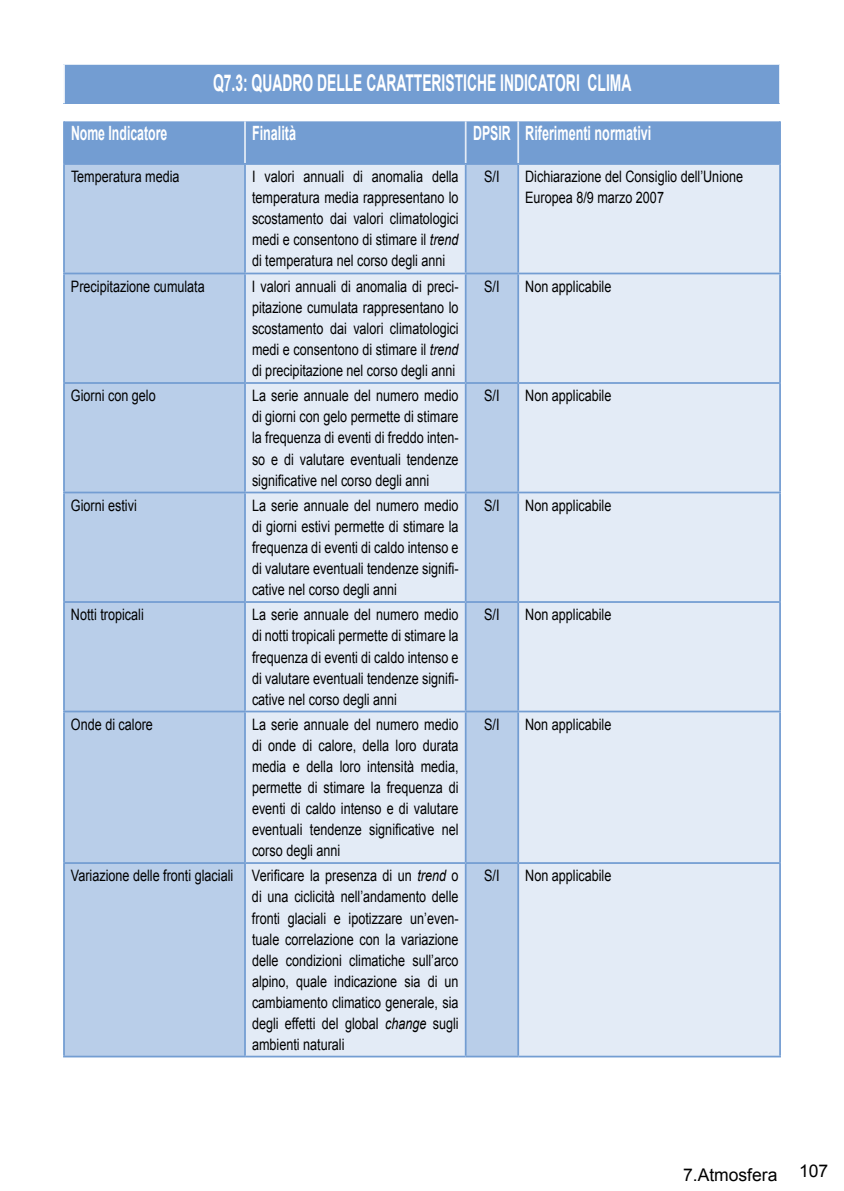
<style>
.page{position:relative;width:844px;height:1191px;background:#fff}
.page>*{position:absolute;margin:0;border:0;box-sizing:border-box;transform-origin:0 0}
.t1{font:700 23.1px "Arial";color:#fff;scale:.6 1}
.t2{font:700 19.6px "Arial";color:#fff;scale:.62 1}
.t3{font:700 19.6px "Arial";color:#fff;scale:.64 1}
.t4{font:17.5px "Arial";color:#000}
.t5{font:15.75px/21px "Arial";color:#000;text-align:justify;scale:.8 1}
.s1{font-style:italic}
</style>
<div class="page">
<div style="left:65px;top:121px;width:714px;height:42px;background:#739dd2"></div>
<div style="left:65px;top:165px;width:179px;height:890px;background:#b9cee9"></div>
<svg style="left:246px;top:165px;width:533px;height:890px;background:#dee7f4"></svg>
<hr style="left:244px;top:121px;width:2px;height:42px;background:#e3ebf6">
<hr style="left:464px;top:121px;width:2px;height:42px;background:#e3ebf6">
<hr style="left:517px;top:121px;width:2px;height:42px;background:#e3ebf6">
<hr style="left:63px;top:121px;width:2px;height:42px;background:#739dd2">
<hr style="left:779px;top:121px;width:1px;height:42px;background:#739dd2">
<hr style="left:63px;top:163px;width:182px;height:2px;background:#739dd2">
<hr style="left:245px;top:163px;width:220px;height:2px;background:#739dd2">
<hr style="left:465px;top:163px;width:53px;height:2px;background:#739dd2">
<hr style="left:518px;top:163px;width:262px;height:2px;background:#739dd2">
<hr style="left:63px;top:165px;width:2px;height:108px;background:#739dd2">
<hr style="left:244px;top:165px;width:2px;height:108px;background:#739dd2">
<hr style="left:63px;top:273px;width:183px;height:1px;background:#739dd2">
<hr style="left:63px;top:274px;width:2px;height:108px;background:#739dd2">
<hr style="left:244px;top:274px;width:2px;height:108px;background:#739dd2">
<hr style="left:63px;top:382px;width:183px;height:2px;background:#739dd2">
<hr style="left:63px;top:384px;width:2px;height:107px;background:#739dd2">
<hr style="left:244px;top:384px;width:2px;height:107px;background:#739dd2">
<hr style="left:63px;top:491px;width:183px;height:2px;background:#739dd2">
<hr style="left:63px;top:493px;width:2px;height:108px;background:#739dd2">
<hr style="left:244px;top:493px;width:2px;height:108px;background:#739dd2">
<hr style="left:63px;top:601px;width:183px;height:2px;background:#739dd2">
<hr style="left:63px;top:603px;width:2px;height:107px;background:#739dd2">
<hr style="left:244px;top:603px;width:2px;height:107px;background:#739dd2">
<hr style="left:63px;top:710px;width:183px;height:2px;background:#739dd2">
<hr style="left:63px;top:712px;width:2px;height:150px;background:#739dd2">
<hr style="left:244px;top:712px;width:2px;height:150px;background:#739dd2">
<hr style="left:63px;top:862px;width:183px;height:2px;background:#739dd2">
<hr style="left:63px;top:864px;width:2px;height:191px;background:#739dd2">
<hr style="left:244px;top:864px;width:2px;height:191px;background:#739dd2">
<hr style="left:63px;top:1055px;width:183px;height:2px;background:#739dd2">
<hr style="left:464px;top:165px;width:2px;height:108px;background:#739dd2">
<hr style="left:517px;top:165px;width:2px;height:108px;background:#739dd2">
<hr style="left:779px;top:165px;width:1px;height:108px;background:#739dd2">
<hr style="left:246px;top:273px;width:219px;height:1px;background:#739dd2">
<hr style="left:465px;top:273px;width:53px;height:1px;background:#739dd2">
<hr style="left:464px;top:274px;width:2px;height:108px;background:#739dd2">
<hr style="left:518px;top:273px;width:262px;height:1px;background:#739dd2">
<hr style="left:517px;top:274px;width:2px;height:108px;background:#739dd2">
<hr style="left:779px;top:274px;width:1px;height:108px;background:#739dd2">
<hr style="left:246px;top:382px;width:219px;height:2px;background:#739dd2">
<hr style="left:465px;top:382px;width:53px;height:2px;background:#739dd2">
<hr style="left:464px;top:384px;width:2px;height:107px;background:#739dd2">
<hr style="left:518px;top:382px;width:262px;height:2px;background:#739dd2">
<hr style="left:517px;top:384px;width:2px;height:107px;background:#739dd2">
<hr style="left:779px;top:384px;width:1px;height:107px;background:#739dd2">
<hr style="left:246px;top:491px;width:219px;height:2px;background:#739dd2">
<hr style="left:465px;top:491px;width:53px;height:2px;background:#739dd2">
<hr style="left:464px;top:493px;width:2px;height:108px;background:#739dd2">
<hr style="left:518px;top:491px;width:262px;height:2px;background:#739dd2">
<hr style="left:517px;top:493px;width:2px;height:108px;background:#739dd2">
<hr style="left:779px;top:493px;width:1px;height:108px;background:#739dd2">
<hr style="left:246px;top:601px;width:219px;height:2px;background:#739dd2">
<hr style="left:465px;top:601px;width:53px;height:2px;background:#739dd2">
<hr style="left:464px;top:603px;width:2px;height:107px;background:#739dd2">
<hr style="left:518px;top:601px;width:262px;height:2px;background:#739dd2">
<hr style="left:517px;top:603px;width:2px;height:107px;background:#739dd2">
<hr style="left:779px;top:603px;width:1px;height:107px;background:#739dd2">
<hr style="left:246px;top:710px;width:219px;height:2px;background:#739dd2">
<hr style="left:465px;top:710px;width:53px;height:2px;background:#739dd2">
<hr style="left:464px;top:712px;width:2px;height:150px;background:#739dd2">
<hr style="left:518px;top:710px;width:262px;height:2px;background:#739dd2">
<hr style="left:517px;top:712px;width:2px;height:150px;background:#739dd2">
<hr style="left:779px;top:712px;width:1px;height:150px;background:#739dd2">
<hr style="left:246px;top:862px;width:219px;height:2px;background:#739dd2">
<hr style="left:465px;top:862px;width:53px;height:2px;background:#739dd2">
<hr style="left:464px;top:864px;width:2px;height:191px;background:#739dd2">
<hr style="left:518px;top:862px;width:262px;height:2px;background:#739dd2">
<hr style="left:517px;top:864px;width:2px;height:191px;background:#739dd2">
<hr style="left:779px;top:864px;width:1px;height:191px;background:#739dd2">
<hr style="left:246px;top:1055px;width:219px;height:2px;background:#739dd2">
<hr style="left:465px;top:1055px;width:53px;height:2px;background:#739dd2">
<hr style="left:518px;top:1055px;width:262px;height:2px;background:#739dd2">
<div style="left:64px;top:64px;width:715px;height:39px;background:#739dd2"></div>
<hr style="left:63px;top:63px;width:717px;height:2px;background:#fff">
<hr style="left:63px;top:65px;width:2px;height:38px;background:#fff">
<h1 class="t1" style="left:213px;top:67px;width:698px">Q7.3: QUADRO DELLE CARATTERISTICHE INDICATORI CLIMA</h1>
<p class="t2" style="left:71px;top:120px;width:157px">Nome Indicatore</p>
<p class="t3" style="left:252px;top:120px;width:70px">Finalità</p>
<p class="t2" style="left:473px;top:120px;width:289px">DPSIR Riferimenti normativi</p>
<p class="t5" style="left:71px;top:167px;width:137px">Temperatura media</p>
<p class="t5" style="left:252px;top:167px;width:260px">I valori annuali di anomalia della temperatura media rappresentano lo scostamento dai valori climatologici medi e consentono di stimare il <span class="s1">trend </span>di temperatura nel corso degli anni</p>
<p class="t5" style="left:484px;top:167px;width:21px">S/I</p>
<p class="t5" style="left:525px;top:167px;width:274px">Dichiarazione del Consiglio dell’Unione<br>Europea 8/9 marzo 2007</p>
<p class="t5" style="left:71px;top:276px;width:169px">Precipitazione cumulata</p>
<p class="t5" style="left:252px;top:276px;width:260px">I valori annuali di anomalia di preci&shy;pitazione cumulata rappresentano lo scostamento dai valori climatologici medi e consentono di stimare il <span class="s1">trend </span>di precipitazione nel corso degli anni</p>
<p class="t5" style="left:484px;top:276px;width:21px">S/I</p>
<p class="t5" style="left:525px;top:276px;width:109px">Non applicabile</p>
<p class="t5" style="left:71px;top:385px;width:107px">Giorni con gelo</p>
<p class="t5" style="left:252px;top:385px;width:260px">La serie annuale del numero medio di giorni con gelo permette di stimare la frequenza di eventi di freddo inten&shy;so e di valutare eventuali tendenze significative nel corso degli anni</p>
<p class="t5" style="left:484px;top:385px;width:21px">S/I</p>
<p class="t5" style="left:525px;top:385px;width:109px">Non applicabile</p>
<p class="t5" style="left:71px;top:495px;width:84px">Giorni estivi</p>
<p class="t5" style="left:252px;top:495px;width:260px">La serie annuale del numero medio di giorni estivi permette di stimare la frequenza di eventi di caldo intenso e di valutare eventuali tendenze signifi&shy;cative nel corso degli anni</p>
<p class="t5" style="left:484px;top:495px;width:21px">S/I</p>
<p class="t5" style="left:525px;top:495px;width:109px">Non applicabile</p>
<p class="t5" style="left:71px;top:604px;width:93px">Notti tropicali</p>
<p class="t5" style="left:252px;top:604px;width:260px">La serie annuale del numero medio di notti tropicali permette di stimare la frequenza di eventi di caldo intenso e di valutare eventuali tendenze signifi&shy;cative nel corso degli anni</p>
<p class="t5" style="left:484px;top:604px;width:21px">S/I</p>
<p class="t5" style="left:525px;top:604px;width:109px">Non applicabile</p>
<p class="t5" style="left:71px;top:714px;width:104px">Onde di calore</p>
<p class="t5" style="left:252px;top:714px;width:260px">La serie annuale del numero medio di onde di calore, della loro durata media e della loro intensità media, permette di stimare la frequenza di eventi di caldo intenso e di valutare eventuali tendenze significative nel corso degli anni</p>
<p class="t5" style="left:484px;top:714px;width:21px">S/I</p>
<p class="t5" style="left:525px;top:714px;width:109px">Non applicabile</p>
<p class="t5" style="left:252px;top:865px;width:260px;text-indent:-181px">Variazione delle fronti glaciali Verificare la presenza di un <span class="s1">trend</span> o di una ciclicità nell’andamento delle fronti glaciali e ipotizzare un’even&shy;tuale correlazione con la variazione delle condizioni climatiche sull’arco alpino, quale indicazione sia di un cambiamento climatico generale, sia degli effetti del global <span class="s1">change</span> sugli ambienti naturali</p>
<p class="t5" style="left:484px;top:865px;width:21px">S/I</p>
<p class="t5" style="left:525px;top:865px;width:109px">Non applicabile</p>
<p class="t4" style="left:682px;top:1163px;width:147px">7.Atmosfera 107</p>
</div>
